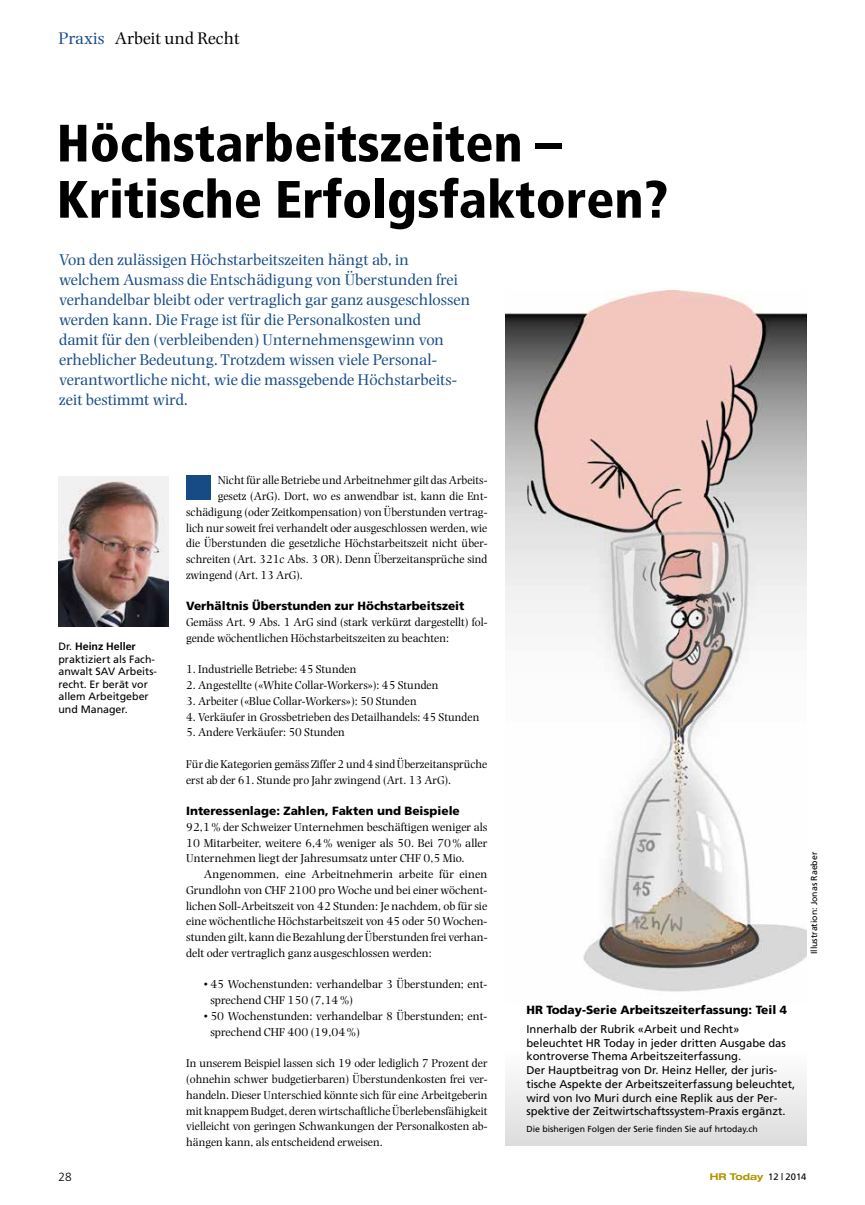
<style>
.page{position:relative;width:865px;height:1205px;background:#fff}
.page>*{position:absolute;margin:0;border:0;box-sizing:border-box;transform-origin:0 0}
.t1{font:900 condensed 52.5px/56.2px "Frutiger";color:#000}
.t2{font:17.5px "Photina";color:#000}
.t3{font:16.25px/20px "Photina";color:#174b86}
.t4{font:11.88px/15.8px "Photina";color:#000}
.t5{font:900 11.88px "Frutiger";color:#000}
.t6{font:300 11.88px "Frutiger";color:#000}
.t7{font:11.25px/13.8px "Frutiger";color:#000}
.t8{font:10.62px/12.5px "Frutiger";color:#000}
.t9{font:700 expanded 9.38px "Helvetica Neue LT";color:#af9500}
.t10{font:8.75px "Frutiger";color:#000}
.s1{color:#174b86}
.s2{font-weight:700}
.s3{font-family:"Frutiger";font-weight:400;font-stretch:normal;color:#000}
</style>
<div class="page">
<div style="left:186px;top:475px;width:25px;height:25px;background:#174b86"></div>
<img style="left:58px;top:476px;width:110px;height:151px">
<svg style="left:505px;top:1077px;width:301px;height:69px;fill:#e8e8e8"></svg>
<img style="left:505px;top:290px;width:301px;height:702px">
<h2 class="t2" style="left:58px;top:28px;width:183px"><span class="s1">Praxis</span> Arbeit und Recht</h2>
<h1 class="t1" style="left:57px;top:115px;width:612px">Höchstarbeitszeiten –<br>Kritische Erfolgsfaktoren?</h1>
<p class="t3" style="left:59px;top:249px;width:412px">Von den zulässigen Höchstarbeitszeiten hängt ab, in welchem Ausmass die Entschädigung von Überstunden frei verhandelbar bleibt oder vertraglich gar ganz ausgeschlossen werden kann. Die Frage ist für die Personalkosten und<br>damit für den (verbleibenden) Unternehmensgewinn von erheblicher Bedeutung. Trotzdem wissen viele Personal&shy;verantwortliche nicht, wie die massgebende Höchstarbeits&shy;zeit bestimmt wird.</p>
<p class="t8" style="left:58px;top:640px;width:100px">Dr. <span class="s2">Heinz Heller </span>praktiziert als Fach&shy;anwalt SAV Arbeits&shy;recht. Er berät vor allem Arbeitgeber und Manager.</p>
<p class="t6" style="left:58px;top:1169px;width:15px">28</p>
<p class="t4" style="left:218px;top:473px;width:271px">Nicht für alle Betriebe und Arbeitnehmer gilt das Arbeits-</p>
<p class="t4" style="left:218px;top:488px;width:271px">gesetz (ArG). Dort, wo es anwendbar ist, kann die Ent-</p>
<p class="t4" style="left:186px;top:504px;width:303px">schädigung (oder Zeitkompensation) von Überstunden vertrag-</p>
<p class="t4" style="left:186px;top:520px;width:303px">lich nur soweit frei verhandelt oder ausgeschlossen werden, wie</p>
<p class="t4" style="left:186px;top:536px;width:303px">die Überstunden die gesetzliche Höchstarbeitszeit nicht über-</p>
<p class="t4" style="left:186px;top:551px;width:303px">schreiten (Art. 321c Abs. 3 OR). Denn Überzeitansprüche sind</p>
<p class="t4" style="left:186px;top:567px;width:118px">zwingend (Art. 13 ArG).</p>
<p class="t5" style="left:186px;top:599px;width:280px">Verhältnis Überstunden zur Höchstarbeitszeit</p>
<p class="t4" style="left:186px;top:614px;width:303px">Gemäss Art. 9 Abs. 1 ArG sind (stark verkürzt dargestellt) fol&shy;gende wöchentlichen Höchstarbeitszeiten zu beachten:</p>
<p class="t4" style="left:186px;top:662px;width:172px">1. Industrielle Betriebe: 45 Stunden</p>
<p class="t4" style="left:186px;top:677px;width:254px">2. Angestellte («White Collar-Workers»): 45 Stunden</p>
<p class="t4" style="left:186px;top:693px;width:232px">3. Arbeiter («Blue Collar-Workers»): 50 Stunden</p>
<p class="t4" style="left:186px;top:709px;width:295px">4. Verkäufer in Grossbetrieben des Detailhandels: 45 Stunden</p>
<p class="t4" style="left:186px;top:725px;width:160px">5. Andere Verkäufer: 50 Stunden</p>
<p class="t4" style="left:186px;top:756px;width:303px">Für die Kategorien gemäss Ziffer 2 und 4 sind Überzeitansprüche erst ab der 61. Stunde pro Jahr zwingend (Art. 13 ArG).</p>
<p class="t5" style="left:186px;top:804px;width:275px">Interessenlage: Zahlen, Fakten und Beispiele</p>
<p class="t4" style="left:186px;top:819px;width:303px;text-align:justify">92,1% der Schweizer Unternehmen beschäftigen weniger als 10 Mitarbeiter, weitere 6,4% weniger als 50. Bei 70% aller Unternehmen liegt der Jahresumsatz unter CHF 0,5 Mio.</p>
<p class="t4" style="left:186px;top:866px;width:303px;text-align:justify;text-indent:18px">Angenommen, eine Arbeitnehmerin arbeite für einen Grundlohn von CHF 2100 pro Woche und bei einer wöchent&shy;lichen Soll-Arbeitszeit von 42 Stunden: Je nachdem, ob für sie eine wöchentliche Höchstarbeitszeit von 45 oder 50 Wochen&shy;stunden gilt, kann die Bezahlung der Überstunden frei verhan&shy;delt oder vertraglich ganz ausgeschlossen werden:</p>
<p class="t4" style="left:210px;top:977px;width:278px;text-indent:-7px">• 45 Wochenstunden: verhandelbar 3 Überstunden; ent&shy;sprechend CHF 150 (7,14%)</p>
<p class="t4" style="left:210px;top:1008px;width:278px;text-indent:-7px">• 50 Wochenstunden: verhandelbar 8 Überstunden; ent&shy;sprechend CHF 400 (19,04%)</p>
<p class="t4" style="left:186px;top:1055px;width:303px;text-align:justify">In unserem Beispiel lassen sich 19 oder lediglich 7 Prozent der (ohnehin schwer budgetierbaren) Überstundenkosten frei ver&shy;handeln. Dieser Unterschied könnte sich für eine Arbeitgeberin mit knappem Budget, deren wirtschaftliche Überlebensfähigkeit vielleicht von geringen Schwankungen der Personalkosten ab&shy;hängen kann, als entscheidend erweisen.</p>
<p class="t10" style="left:809px;top:954px;width:104px;rotate:-90deg">Illustration: Jonas Raeber</p>
<p class="t5" style="left:526px;top:1003px;width:262px">HR Today-Serie Arbeitszeiterfassung: Teil 4</p>
<p class="t7" style="left:526px;top:1022px;width:270px">Innerhalb der Rubrik «Arbeit und Recht» beleuchtet HR Today in jeder dritten Ausgabe das kontroverse Thema Arbeitszeiterfassung.<br>Der Hauptbeitrag von Dr. Heinz Heller, der juris&shy;tische Aspekte der Arbeitszeiterfassung beleuchtet, wird von Ivo Muri durch eine Replik aus der Per&shy;spektive der Zeitwirtschaftssystem-Praxis ergänzt.</p>
<p class="t10" style="left:526px;top:1123px;width:233px">Die bisherigen Folgen der Serie finden Sie auf hrtoday.ch</p>
<p class="t9" style="left:709px;top:1171px;width:98px">HR Today <span class="s3">12 | 2014</span></p>
</div>
